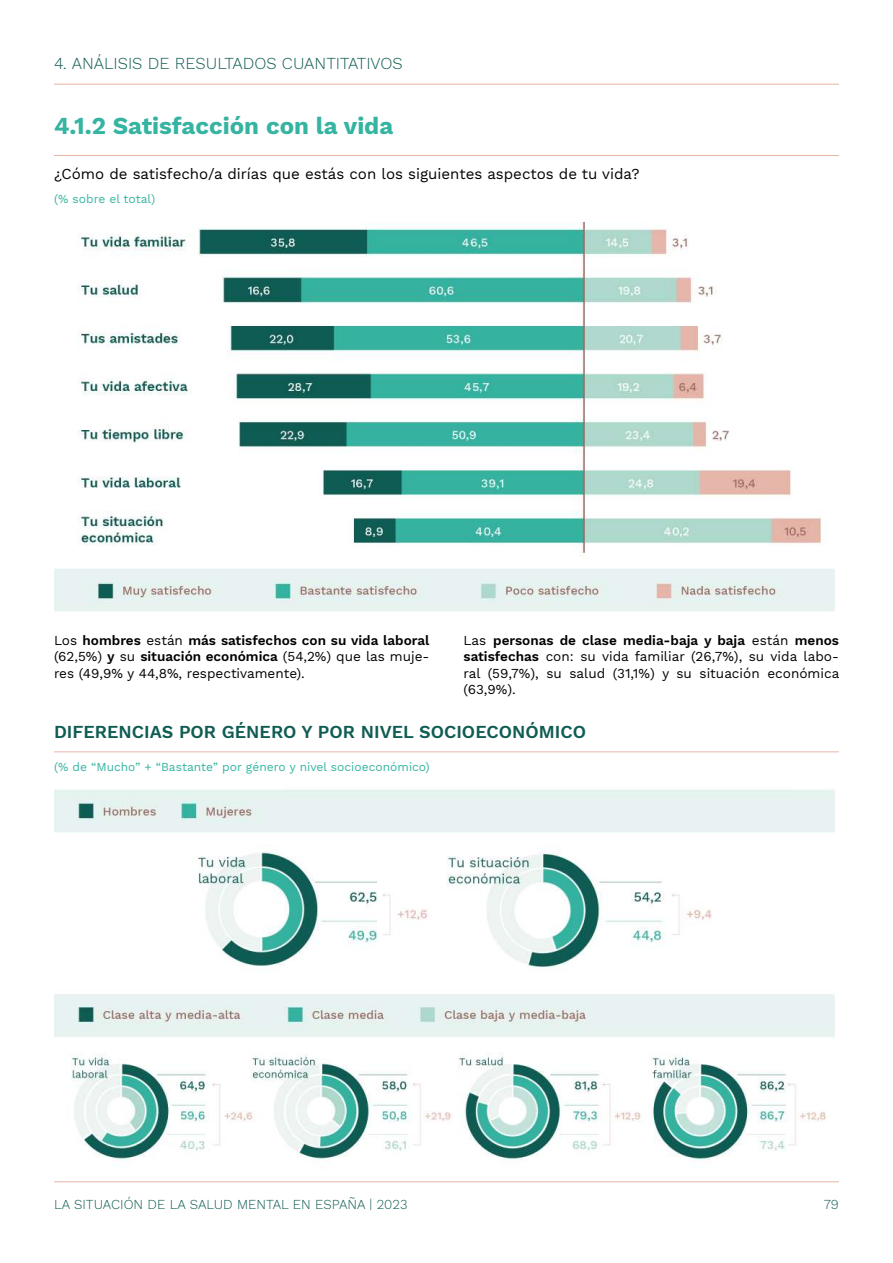
<style>
.page{position:relative;width:893px;height:1263px;background:#fff}
.page>*{position:absolute;margin:0;border:0;box-sizing:border-box;transform-origin:0 0}
.t1{font:700 24px "Work Sans";color:#35b4a1}
.t2{font:600 18px "Work Sans";color:#0f5c53}
.t3{font:300 16.5px "Work Sans";color:#0f5c53}
.t4{font:15px "Work Sans";color:#000}
.t5{font:13.5px/16.2px "Work Sans";color:#000;text-align:justify}
.t6{font:300 13.5px "Work Sans";color:#0f5c53}
.t7{font:12px "Work Sans";color:#35b4a1}
.s1{font-weight:600}
</style>
<div class="page">
<hr style="left:54px;top:1181px;width:785px;height:1px;background:#e6b5a9">
<hr style="left:54px;top:84px;width:785px;height:1px;background:#e6b5a9">
<hr style="left:54px;top:155px;width:785px;height:1px;background:#e6b5a9">
<img style="left:54px;top:223px;width:780px;height:388px">
<hr style="left:54px;top:751px;width:785px;height:1px;background:#e6b5a9">
<img style="left:54px;top:789px;width:780px;height:372px">
<p class="t3" style="left:54px;top:54px;width:350px">4. ANÁLISIS DE RESULTADOS CUANTITATIVOS</p>
<h1 class="t1" style="left:54px;top:112px;width:341px">4.1.2 Satisfacción con la vida</h1>
<p class="t4" style="left:54px;top:165px;width:587px">¿Cómo de satisfecho/a dirías que estás con los siguientes aspectos de tu vida?</p>
<p class="t7" style="left:54px;top:192px;width:103px">(% sobre el total)</p>
<p class="t5" style="left:54px;top:633px;width:377px">Los <span class="s1">hombres</span> están <span class="s1">más satisfechos con su vida laboral </span>(62,5%) <span class="s1">y</span> su <span class="s1">situación económica</span> (54,2%) que las muje&shy;res (49,9% y 44,8%, respectivamente).</p>
<p class="t5" style="left:463px;top:633px;width:377px">Las <span class="s1">personas de clase media-baja y baja</span> están <span class="s1">menos satisfechas</span> con: su vida familiar (26,7%), su vida labo&shy;ral (59,7%), su salud (31,1%) y su situación económica (63,9%).</p>
<h2 class="t2" style="left:54px;top:722px;width:534px">DIFERENCIAS POR GÉNERO Y POR NIVEL SOCIOECONÓMICO</h2>
<p class="t7" style="left:54px;top:760px;width:377px">(% de “Mucho” + “Bastante” por género y nivel socioeconómico)</p>
<p class="t6" style="left:54px;top:1196px;width:355px">LA SITUACIÓN DE LA SALUD MENTAL EN ESPAÑA | 2023</p>
<p class="t6" style="left:824px;top:1196px;width:17px">79</p>
</div>
